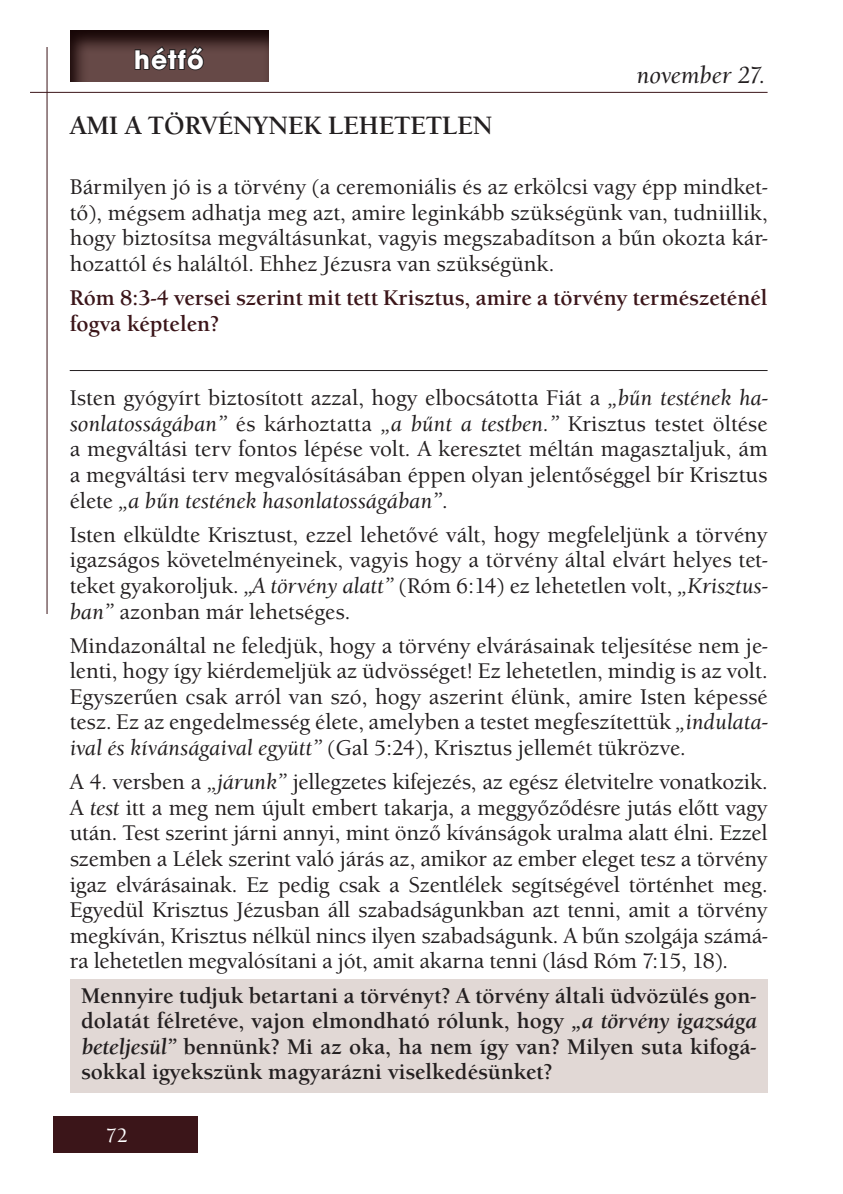
<style>
.page{position:relative;width:843px;height:1194px;background:#fff}
.page>*{position:absolute;margin:0;border:0;box-sizing:border-box;transform-origin:0 0}
.t1{font:700 28px "Avant Gar Got Itc TEE";letter-spacing:.04em;color:#fff}
.t2{font:700 26px "Berkeley Old Sty Itc TEE";color:#231f20}
.t3{font:italic 500 24px "Berkeley Old Sty Itc TEE";color:#231f20}
.t4{font:500 22px/25.6px "Berkeley Old Sty Itc TEE";color:#231f20;text-align:justify}
.t5{font:700 22px/25.6px "Berkeley Old Sty Itc TEE";color:#231f20;text-align:justify}
.t6{font:700 22px/25.6px "Berkeley Old Sty Itc TEE";color:#3b1519}
.t7{font:500 20px "Berkeley Old Sty Itc TEE";color:#fff}
.s1{font-style:italic}
</style>
<div class="page">
<div style="left:53px;top:1116px;width:144px;height:37px;background:#3b1519"></div>
<hr style="left:30px;top:92px;width:737px;height:1px;background:#3b1519">
<hr style="left:47px;top:47px;width:1px;height:567px;background:#3b1519">
<div style="left:70px;top:979px;width:697px;height:114px;background:#e1d8d5"></div>
<svg style="left:70px;top:30px;width:199px;height:52px;background:#4e3433"></svg>
<svg style="left:134px;top:45px;width:71px;height:27px;background:#483534"></svg>
<hr style="left:70px;top:370px;width:697px;height:1px;background:#231f20">
<p class="t1" style="left:134px;top:42px;width:71px">hétfő</p>
<p class="t2" style="left:70px;top:110px;width:424px">AMI A TÖRVÉNYNEK LEHETETLEN</p>
<p class="t3" style="left:636px;top:61px;width:131px">november 27.</p>
<p class="t4" style="left:70px;top:174px;width:699px">Bármilyen jó is a törvény (a ceremoniális és az erkölcsi vagy épp mindket&shy;tő), mégsem adhatja meg azt, amire leginkább szükségünk van, tudniillik, hogy biztosítsa megváltásunkat, vagyis megszabadítson a bűn okozta kár&shy;hozattól és haláltól. Ehhez Jézusra van szükségünk.</p>
<p class="t6" style="left:70px;top:285px;width:699px">Róm 8:3-4 versei szerint mit tett Krisztus, amire a törvény természeténél fogva képtelen?</p>
<p class="t4" style="left:70px;top:385px;width:699px">Isten gyógyírt biztosított azzal, hogy elbocsátotta Fiát a <span class="s1">„bűn testének ha&shy;sonlatosságában”</span> és kárhoztatta <span class="s1">„a bűnt a testben.”</span> Krisztus testet öltése a megváltási terv fontos lépése volt. A keresztet méltán magasztaljuk, ám a megváltási terv megvalósításában éppen olyan jelentőséggel bír Krisztus élete <span class="s1">„a bűn testének hasonlatosságában”</span>.</p>
<p class="t4" style="left:70px;top:522px;width:699px">Isten elküldte Krisztust, ezzel lehetővé vált, hogy megfeleljünk a törvény igazságos követelményeinek, vagyis hogy a törvény által elvárt helyes tet&shy;teket gyakoroljuk. <span class="s1">„A törvény alatt”</span> (Róm 6:14) ez lehetetlen volt, <span class="s1">„Krisztus&shy;ban”</span> azonban már lehetséges.</p>
<p class="t4" style="left:70px;top:633px;width:699px">Mindazonáltal ne feledjük, hogy a törvény elvárásainak teljesítése nem je&shy;lenti, hogy így kiérdemeljük az üdvösséget! Ez lehetetlen, mindig is az volt.<br>Egyszerűen csak arról van szó, hogy aszerint élünk, amire Isten képessé tesz. Ez az engedelmesség élete, amelyben a testet megfeszítettük <span class="s1">„indulata&shy;ival és kívánságaival együtt”</span> (Gal 5:24), Krisztus jellemét tükrözve.</p>
<p class="t4" style="left:70px;top:769px;width:699px">A 4. versben a <span class="s1">„járunk”</span> jellegzetes kifejezés, az egész életvitelre vonatkozik.<br>A <span class="s1">test</span> itt a meg nem újult embert takarja, a meggyőződésre jutás előtt vagy után. Test szerint járni annyi, mint önző kívánságok uralma alatt élni. Ezzel szemben a Lélek szerint való járás az, amikor az ember eleget tesz a törvény igaz elvárásainak. Ez pedig csak a Szentlélek segítségével történhet meg.<br>Egyedül Krisztus Jézusban áll szabadságunkban azt tenni, amit a törvény megkíván, Krisztus nélkül nincs ilyen szabadságunk. A bűn szolgája számá&shy;ra lehetetlen megvalósítani a jót, amit akarna tenni (lásd Róm 7:15, 18).</p>
<p class="t5" style="left:81px;top:983px;width:676px">Mennyire tudjuk betartani a törvényt? A törvény általi üdvözülés gon&shy;dolatát félretéve, vajon elmondható rólunk, hogy <span class="s1">„a törvény igazsága beteljesül”</span> bennünk? Mi az oka, ha nem így van? Milyen suta kifogá&shy;sokkal igyekszünk magyarázni viselkedésünket?</p>
<p class="t7" style="left:106px;top:1124px;width:24px">72</p>
</div>
